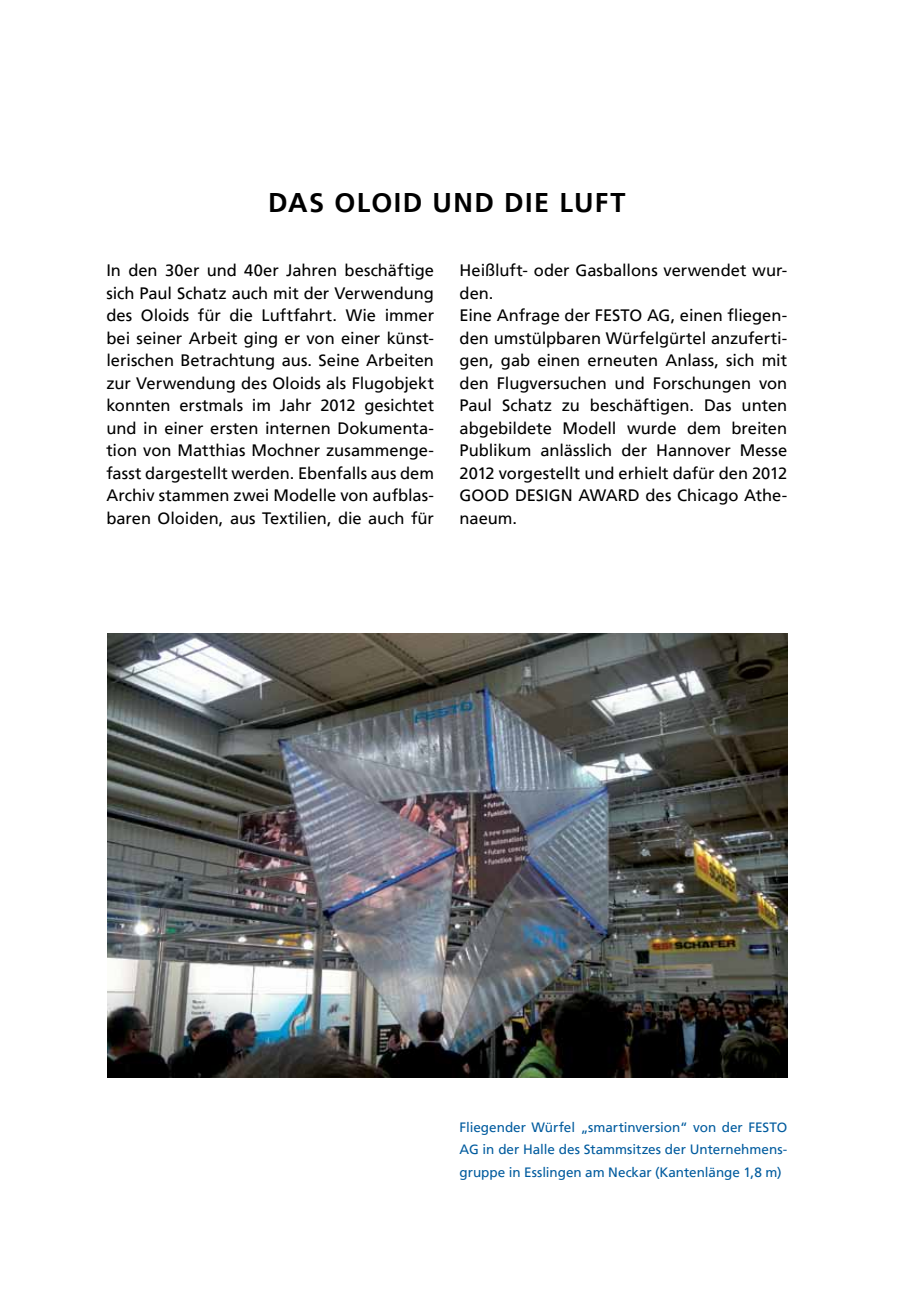
<style>
.page{position:relative;width:915px;height:1306px;background:#fff}
.page>*{position:absolute;margin:0;border:0;box-sizing:border-box;transform-origin:0 0}
.t1{font:700 27px "Frutiger LT";letter-spacing:.05em;color:#000}
.t2{font:16.5px/22.5px "Frutiger LT";color:#000;text-align:justify}
.t3{font:13.5px/22.5px "Frutiger LT";letter-spacing:-.005em;color:#005b9e;text-align:justify}
</style>
<div class="page">
<img style="left:107px;top:633px;width:680px;height:444px">
<h1 class="t1" style="left:268px;top:186px;width:358px">DAS OLOID UND DIE LUFT</h1>
<p class="t2" style="left:106px;top:259px;width:329px">In den 30er und 40er Jahren beschäftige sich Paul Schatz auch mit der Verwendung des Oloids für die Luftfahrt. Wie immer bei seiner Arbeit ging er von einer künst&shy;lerischen Betrachtung aus. Seine Arbeiten zur Verwendung des Oloids als Flugobjekt konnten erstmals im Jahr 2012 gesichtet und in einer ersten internen Dokumenta&shy;tion von Matthias Mochner zusammenge&shy;fasst dargestellt werden. Ebenfalls aus dem Archiv stammen zwei Modelle von aufblas&shy;baren Oloiden, aus Textilien, die auch für</p>
<p class="t2" style="left:459px;top:259px;width:329px;text-align:left">Heißluft- oder Gasballons verwendet wur&shy;den.<br>Eine Anfrage der FESTO AG, einen fliegen&shy;den umstülpbaren Würfelgürtel anzuferti&shy;gen, gab einen erneuten Anlass, sich mit den Flugversuchen und Forschungen von Paul Schatz zu beschäftigen. Das unten abgebildete Modell wurde dem breiten Publikum anlässlich der Hannover Messe 2012 vorgestellt und erhielt dafür den 2012<br>GOOD DESIGN AWARD des Chicago Athe&shy;naeum.</p>
<p class="t3" style="left:459px;top:1115px;width:329px">Fliegender Würfel „smartinversion“ von der FESTO AG in der Halle des Stammsitzes der Unternehmens&shy;gruppe in Esslingen am Neckar (Kantenlänge 1,8 m)</p>
</div>
